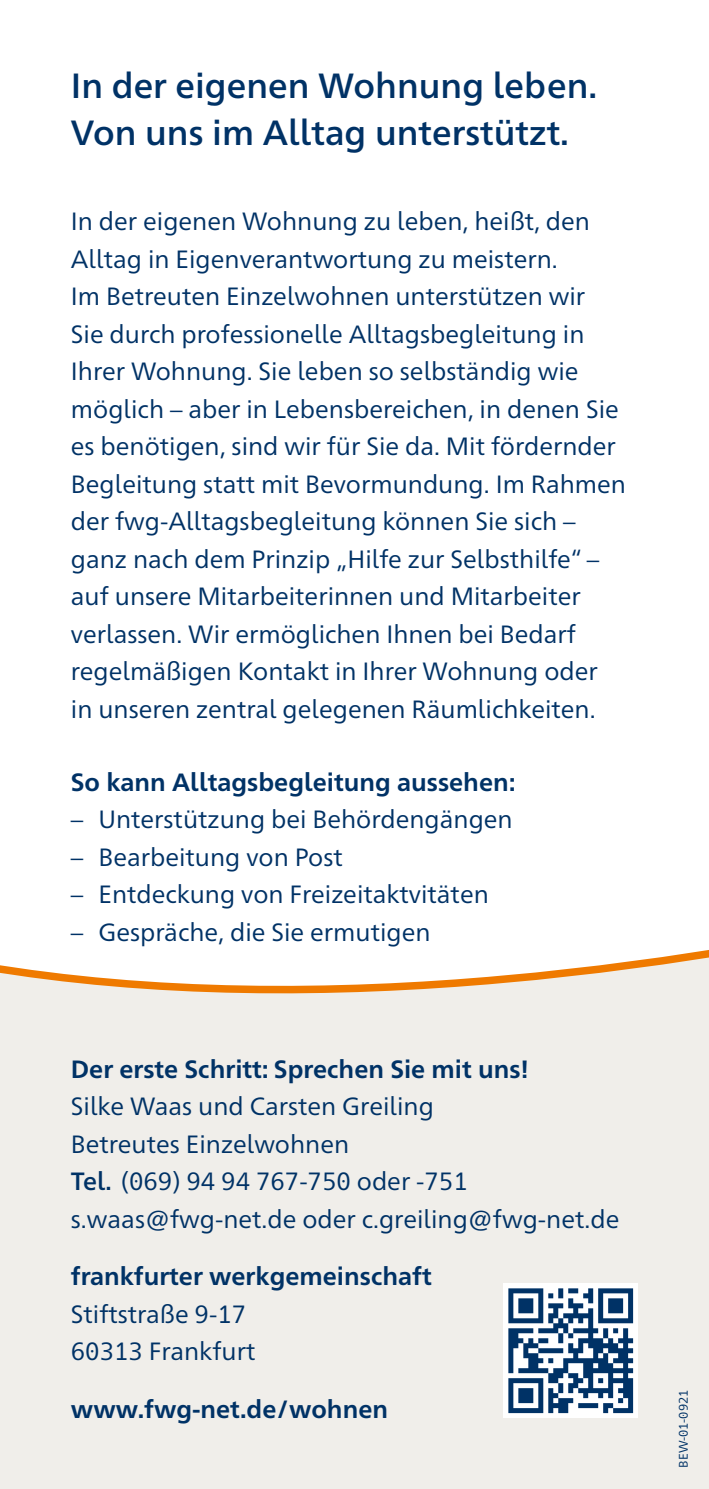
<style>
.page{position:relative;width:709px;height:1489px;background:#fff}
.page>*{position:absolute;margin:0;border:0;box-sizing:border-box;transform-origin:0 0}
.t1{font:500 35px/47.5px "Frutiger Neue 1450 Pro";color:#003266}
.t2{font:25px/37.5px "Frutiger Neue 1450 Pro";color:#003266}
.t3{font:700 25px "Frutiger Neue 1450 Pro";color:#003266}
.t4{font:12.5px "Frutiger Neue 1450 Pro";color:#003266}
.s1{font-weight:500}
</style>
<div class="page">
<div style="left:0;top:1129px;width:709px;height:359px;background:#f0eeea"></div>
<svg style="left:0;top:950px;width:709px;height:179px;background:#f2ebe3"></svg>
<div style="left:503px;top:1283px;width:135px;height:134px;background:#fff"></div>
<svg style="left:508px;top:1288px;width:125px;height:124px"></svg>
<h1 class="t1" style="left:71px;top:59px;width:528px">In der eigenen Wohnung leben.<br>Von uns im Alltag unterstützt.</h1>
<p class="t2" style="left:71px;top:201px;width:556px">In der eigenen Wohnung zu leben, heißt, den Alltag in Eigenverantwortung zu meistern.<br>Im Betreuten Einzelwohnen unterstützen wir<br>Sie durch professionelle Alltagsbegleitung in Ihrer Wohnung. Sie leben so selbständig wie möglich – aber in Lebensbereichen, in denen Sie es benötigen, sind wir für Sie da. Mit fördernder Begleitung statt mit Bevormundung. Im Rahmen der fwg-Alltagsbegleitung können Sie sich – ganz nach dem Prinzip „Hilfe zur Selbsthilfe“ – auf unsere Mitarbeiterinnen und Mitarbeiter verlassen. Wir ermöglichen Ihnen bei Bedarf regelmäßigen Kontakt in Ihrer Wohnung oder<br>in unseren zentral gelegenen Räumlichkeiten.</p>
<p class="t3" style="left:71px;top:764px;width:446px">So kann Alltagsbegleitung aussehen:</p>
<p class="t2" style="left:71px;top:799px;width:443px">– Unterstützung bei Behördengängen</p>
<p class="t2" style="left:71px;top:836px;width:273px">– Bearbeitung von Post</p>
<p class="t2" style="left:71px;top:874px;width:419px">– Entdeckung von Freizeitaktvitäten</p>
<p class="t2" style="left:71px;top:911px;width:361px">– Gespräche, die Sie ermutigen</p>
<p class="t3" style="left:71px;top:1050px;width:460px">Der erste Schritt: Sprechen Sie mit uns!</p>
<p class="t2" style="left:71px;top:1085px;width:550px">Silke Waas und Carsten Greiling<br>Betreutes Einzelwohnen<br><span class="s1">Tel.</span> (069) 94 94 767-750 oder -751 s.waas@fwg-net.de oder c.greiling@fwg-net.de</p>
<p class="t3" style="left:71px;top:1258px;width:362px">frankfurter werkgemeinschaft</p>
<p class="t2" style="left:71px;top:1293px;width:186px">Stiftstraße 9-17<br>60313 Frankfurt</p>
<p class="t3" style="left:71px;top:1390px;width:319px">www.fwg-net.de/wohnen</p>
<p class="t4" style="left:674px;top:1467px;width:80px;rotate:-90deg">BEW-01-0921</p>
</div>
